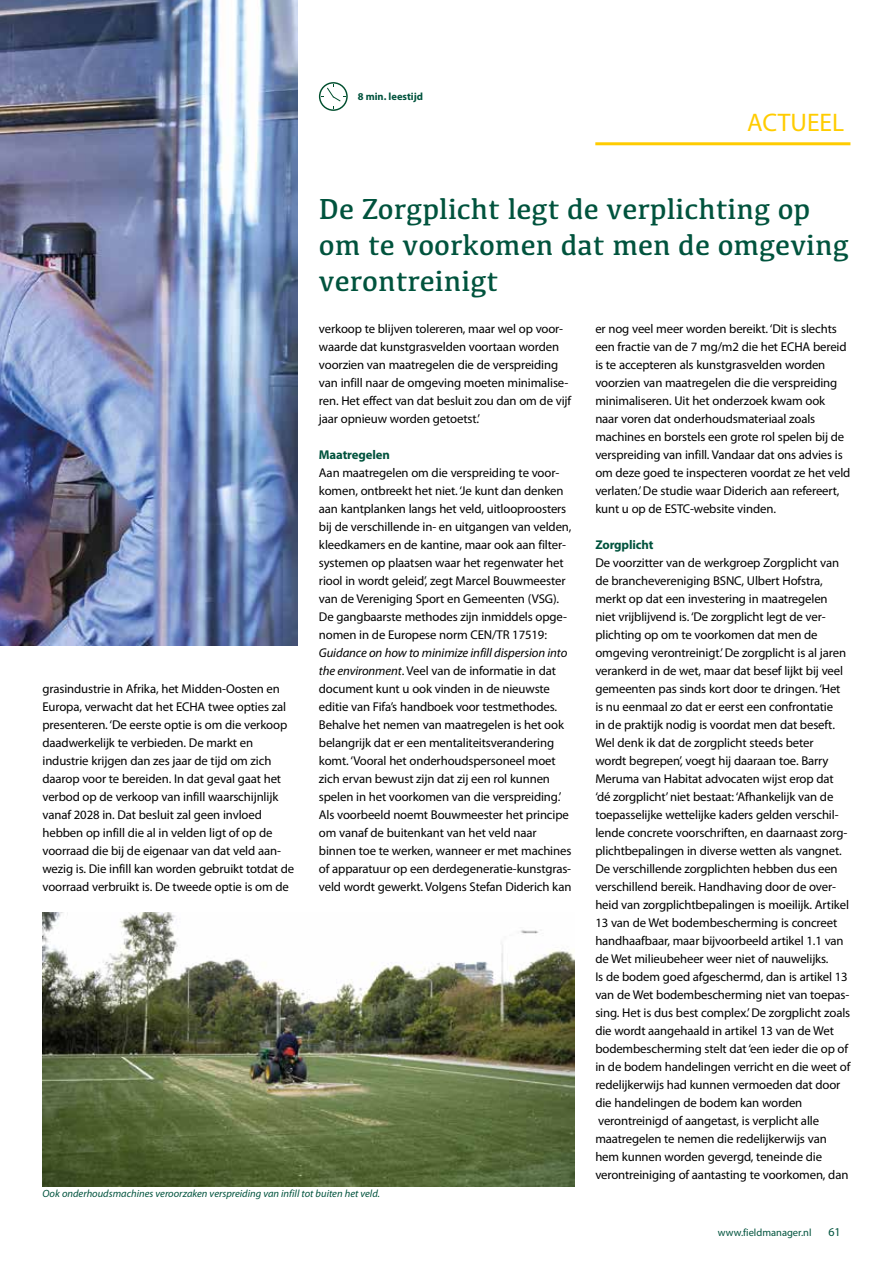
<style>
.page{position:relative;width:893px;height:1263px;background:#fff}
.page>*{position:absolute;margin:0;border:0;box-sizing:border-box;transform-origin:0 0}
.t1{font:30px/36px "Kefa";color:#00533d}
.t2{font:25.5px "Myriad Pro";color:#fc0}
.t3{font:12.75px/18px "Myriad Pro";letter-spacing:-.01em;color:#000}
.t4{font:700 12.75px "Myriad Pro";letter-spacing:-.01em;color:#00533d}
.t5{font:12px "Myriad Pro";color:#00533d}
.t6{font:italic 10.5px "Myriad Pro";color:#00533d}
.t7{font:10.5px "Myriad Pro";color:#00533d}
.t8{font:700 10.5px "Myriad Pro";color:#00533d}
.s1{font-style:italic}
</style>
<div class="page">
<hr style="left:595px;top:142px;width:255px;height:3px;background:#fc0">
<img style="left:0;top:0;width:298px;height:646px">
<svg style="left:319px;top:82px;width:29px;height:29px"></svg>
<img style="left:43px;top:912px;width:531px;height:274px">
<p class="t8" style="left:358px;top:90px;width:67px">8 min. leestijd</p>
<h2 class="t2" style="left:747px;top:107px;width:99px">ACTUEEL</h2>
<p class="t3" style="left:43px;top:680px;width:253px">grasindustrie in Afrika, het Midden-Oosten en Europa, verwacht dat het ECHA twee opties zal presenteren. ‘De eerste optie is om die verkoop daadwerkelijk te verbieden. De markt en industrie krijgen dan zes jaar de tijd om zich daarop voor te bereiden. In dat geval gaat het verbod op de verkoop van infill waarschijnlijk vanaf 2028 in. Dat besluit zal geen invloed hebben op infill die al in velden ligt of op de voorraad die bij de eigenaar van dat veld aan&shy;wezig is. Die infill kan worden gebruikt totdat de voorraad verbruikt is. De tweede optie is om de</p>
<h1 class="t1" style="left:319px;top:190px;width:531px">De Zorgplicht legt de verplichting op om te voorkomen dat men de omgeving verontreinigt</h1>
<p class="t3" style="left:319px;top:320px;width:254px">verkoop te blijven tolereren, maar wel op voor&shy;waarde dat kunstgrasvelden voortaan worden voorzien van maatregelen die de verspreiding van infill naar de omgeving moeten minimalise&shy;ren. Het effect van dat besluit zou dan om de vijf jaar opnieuw worden getoetst.’</p>
<p class="t4" style="left:319px;top:446px;width:72px">Maatregelen</p>
<p class="t3" style="left:319px;top:464px;width:254px">Aan maatregelen om die verspreiding te voor&shy;komen, ontbreekt het niet. ‘Je kunt dan denken aan kantplanken langs het veld, uitlooproosters bij de verschillende in- en uitgangen van velden, kleedkamers en de kantine, maar ook aan filter&shy;systemen op plaatsen waar het regenwater het riool in wordt geleid’, zegt Marcel Bouwmeester van de Vereniging Sport en Gemeenten (VSG).<br>De gangbaarste methodes zijn inmiddels opge&shy;nomen in de Europese norm CEN/TR 17519:</p>
<p class="t3" style="left:319px;top:644px;width:254px"><span class="s1">Guidance on how to minimize infill dispersion into the environment</span>. Veel van de informatie in dat document kunt u ook vinden in de nieuwste editie van Fifa’s handboek voor testmethodes.<br>Behalve het nemen van maatregelen is het ook belangrijk dat er een mentaliteitsverandering komt. ‘Vooral het onderhoudspersoneel moet zich ervan bewust zijn dat zij een rol kunnen spelen in het voorkomen van die verspreiding.’ Als voorbeeld noemt Bouwmeester het principe om vanaf de buitenkant van het veld naar binnen toe te werken, wanneer er met machines of apparatuur op een derdegeneratie-kunstgras&shy;veld wordt gewerkt. Volgens Stefan Diderich kan</p>
<p class="t3" style="left:595px;top:320px;width:257px">er nog veel meer worden bereikt. ‘Dit is slechts een fractie van de 7 mg/m2 die het ECHA bereid is te accepteren als kunstgrasvelden worden voorzien van maatregelen die die verspreiding minimaliseren. Uit het onderzoek kwam ook naar voren dat onderhoudsmateriaal zoals machines en borstels een grote rol spelen bij de verspreiding van infill. Vandaar dat ons advies is om deze goed te inspecteren voordat ze het veld verlaten.’ De studie waar Diderich aan refereert, kunt u op de ESTC-website vinden.</p>
<p class="t4" style="left:595px;top:537px;width:60px">Zorgplicht</p>
<p class="t3" style="left:595px;top:554px;width:257px">De voorzitter van de werkgroep Zorgplicht van de branchevereniging BSNC, Ulbert Hofstra, merkt op dat een investering in maatregelen niet vrijblijvend is. ‘De zorgplicht legt de ver&shy;plichting op om te voorkomen dat men de omgeving verontreinigt.’ De zorgplicht is al jaren verankerd in de wet, maar dat besef lijkt bij veel gemeenten pas sinds kort door te dringen. ‘Het is nu eenmaal zo dat er eerst een confrontatie<br>in de praktijk nodig is voordat men dat beseft.<br>Wel denk ik dat de zorgplicht steeds beter<br>wordt begrepen’, voegt hij daaraan toe. Barry Meruma van Habitat advocaten wijst erop dat ‘dé zorgplicht’ niet bestaat: ‘Afhankelijk van de toepasselijke wettelijke kaders gelden verschil&shy;lende concrete voorschriften, en daarnaast zorg&shy;plichtbepalingen in diverse wetten als vangnet.<br>De verschillende zorgplichten hebben dus een verschillend bereik. Handhaving door de over&shy;heid van zorgplichtbepalingen is moeilijk. Artikel 13 van de Wet bodembescherming is concreet handhaafbaar, maar bijvoorbeeld artikel 1.1 van de Wet milieubeheer weer niet of nauwelijks.<br>Is de bodem goed afgeschermd, dan is artikel 13 van de Wet bodembescherming niet van toepas&shy;sing. Het is dus best complex.’ De zorgplicht zoals die wordt aangehaald in artikel 13 van de Wet bodembescherming stelt dat ‘een ieder die op of in de bodem handelingen verricht en die weet of redelijkerwijs had kunnen vermoeden dat door die handelingen de bodem kan worden verontreinigd of aangetast, is verplicht alle maatregelen te nemen die redelijkerwijs van hem kunnen worden gevergd, teneinde die verontreiniging of aantasting te voorkomen, dan</p>
<p class="t6" style="left:43px;top:1187px;width:339px">Ook onderhoudsmachines veroorzaken verspreiding van infill tot buiten het veld.</p>
<p class="t7" style="left:718px;top:1226px;width:95px">www.fieldmanager.nl</p>
<p class="t5" style="left:828px;top:1224px;width:14px">61</p>
</div>
